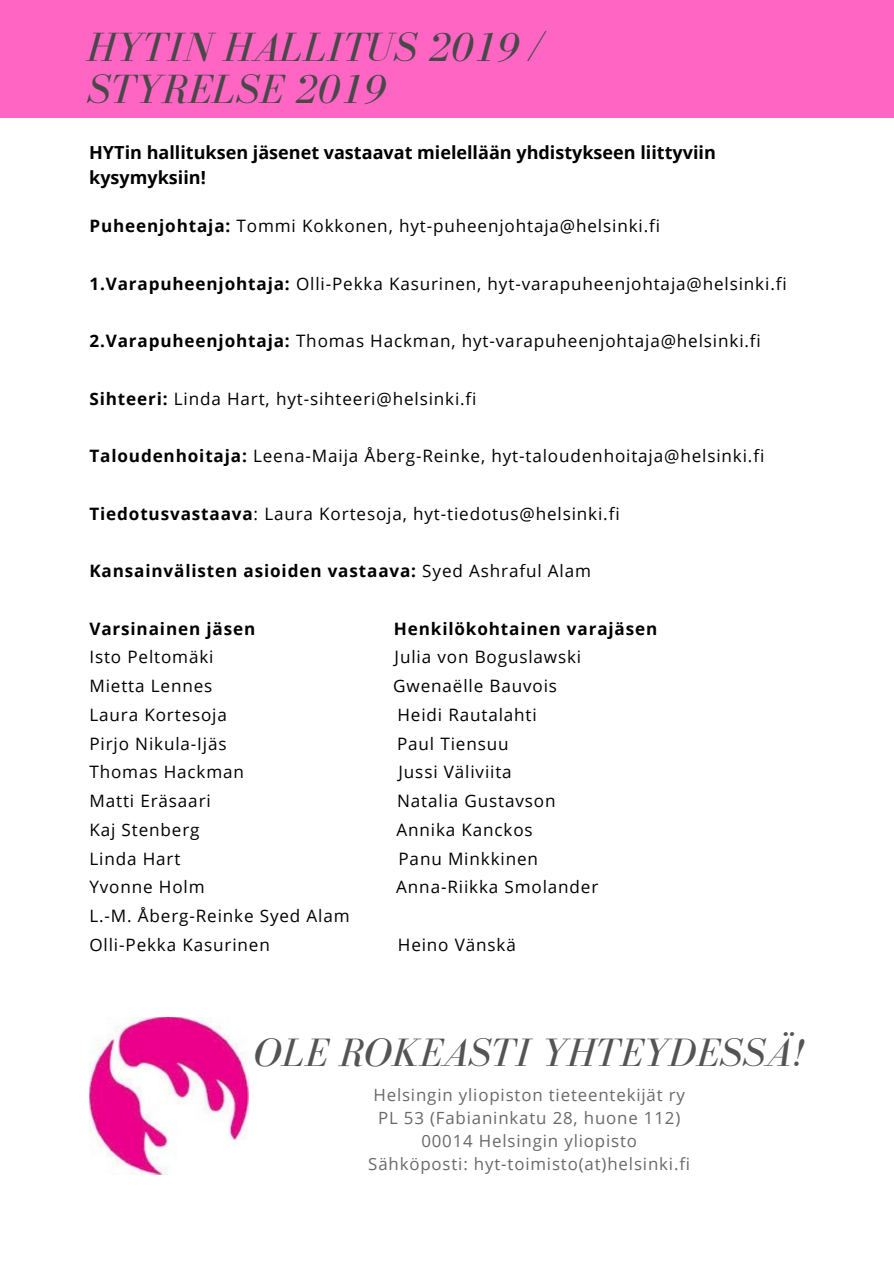
<style>
.page{position:relative;width:894px;height:1264px;background:#fff}
.page>*{position:absolute;margin:0;border:0;box-sizing:border-box;transform-origin:0 0}
.t1{font:italic 42px/41.7px "Bodoni FLF";color:#484848}
.t2{font:italic 40.65px "Bodoni FLF";color:#545454}
.t3{font:700 18px/24.8px "Open Sans";color:#000}
.t4{font:17.1px/28.7px "Open Sans";letter-spacing:.05em;color:#000}
.t5{font:700 17.1px "Open Sans";letter-spacing:.05em;color:#000}
.t6{font:16.8px/23px "Open Sans";letter-spacing:.05em;color:#6a6869;text-align:center}
.s1{font-weight:700}
.s2{font-weight:400}
</style>
<div class="page">
<div style="left:0;top:0;width:893px;height:117px;background:#ff66c4"></div>
<img style="left:89px;top:1017px;width:159px;height:157px">
<h1 class="t1" style="left:87px;top:26px;width:455px">HYTIN HALLITUS 2019 /<br>STYRELSE 2019</h1>
<p class="t3" style="left:89px;top:140px;width:628px">HYTin hallituksen jäsenet vastaavat mielellään yhdistykseen liittyviin kysymyksiin!</p>
<p class="t4" style="left:89px;top:211px;width:572px"><span class="s1">Puheenjohtaja:</span> Tommi Kokkonen, hyt-puheenjohtaja@helsinki.fi</p>
<p class="t4" style="left:89px;top:269px;width:698px"><span class="s1">1.Varapuheenjohtaja:</span> Olli-Pekka Kasurinen, hyt-varapuheenjohtaja@helsinki.fi</p>
<p class="t4" style="left:89px;top:326px;width:672px"><span class="s1">2.Varapuheenjohtaja:</span> Thomas Hackman, hyt-varapuheenjohtaja@helsinki.fi</p>
<p class="t4" style="left:89px;top:384px;width:388px"><span class="s1">Sihteeri:</span> Linda Hart, hyt-sihteeri@helsinki.fi</p>
<p class="t4" style="left:89px;top:441px;width:676px"><span class="s1">Taloudenhoitaja:</span> Leena-Maija Åberg-Reinke, hyt-taloudenhoitaja@helsinki.fi</p>
<p class="t4" style="left:89px;top:499px;width:531px"><span class="s1">Tiedotusvastaava</span>: Laura Kortesoja, hyt-tiedotus@helsinki.fi</p>
<p class="t5" style="left:89px;top:559px;width:503px">Kansainvälisten asioiden vastaava: <span class="s2">Syed Ashraful Alam</span></p>
<p class="t5" style="left:89px;top:616px;width:167px">Varsinainen jäsen</p>
<p class="t5" style="left:394px;top:616px;width:265px">Henkilökohtainen varajäsen</p>
<p class="t4" style="left:89px;top:642px;width:126px">Isto Peltomäki</p>
<p class="t4" style="left:394px;top:642px;width:188px">Julia von Boguslawski</p>
<p class="t4" style="left:89px;top:671px;width:124px">Mietta Lennes</p>
<p class="t4" style="left:393px;top:671px;width:165px">Gwenaëlle Bauvois</p>
<p class="t4" style="left:89px;top:700px;width:139px">Laura Kortesoja</p>
<p class="t4" style="left:397px;top:700px;width:141px">Heidi Rautalahti</p>
<p class="t4" style="left:89px;top:728px;width:139px">Pirjo Nikula-Ijäs</p>
<p class="t4" style="left:397px;top:728px;width:113px">Paul Tiensuu</p>
<p class="t4" style="left:89px;top:757px;width:156px">Thomas Hackman</p>
<p class="t4" style="left:398px;top:757px;width:115px">Jussi Väliviita</p>
<p class="t4" style="left:89px;top:786px;width:123px">Matti Eräsaari</p>
<p class="t4" style="left:397px;top:786px;width:160px">Natalia Gustavson</p>
<p class="t4" style="left:89px;top:815px;width:112px">Kaj Stenberg</p>
<p class="t4" style="left:396px;top:815px;width:138px">Annika Kanckos</p>
<p class="t4" style="left:89px;top:843px;width:92px">Linda Hart</p>
<p class="t4" style="left:398px;top:843px;width:141px">Panu Minkkinen</p>
<p class="t4" style="left:89px;top:872px;width:117px">Yvonne Holm</p>
<p class="t4" style="left:396px;top:872px;width:203px">Anna-Riikka Smolander</p>
<p class="t4" style="left:89px;top:901px;width:262px">L.-M. Åberg-Reinke Syed Alam<br>Olli-Pekka Kasurinen</p>
<p class="t4" style="left:398px;top:929px;width:119px">Heino Vänskä</p>
<h2 class="t2" style="left:253px;top:1030px;width:552px">OLE ROKEASTI YHTEYDESSÄ!</h2>
<p class="t6" style="left:368px;top:1083px;width:323px">Helsingin yliopiston tieteentekijät ry PL 53 (Fabianinkatu 28, huone 112)<br>00014 Helsingin yliopisto<br>Sähköposti: hyt-toimisto(at)helsinki.fi</p>
</div>
